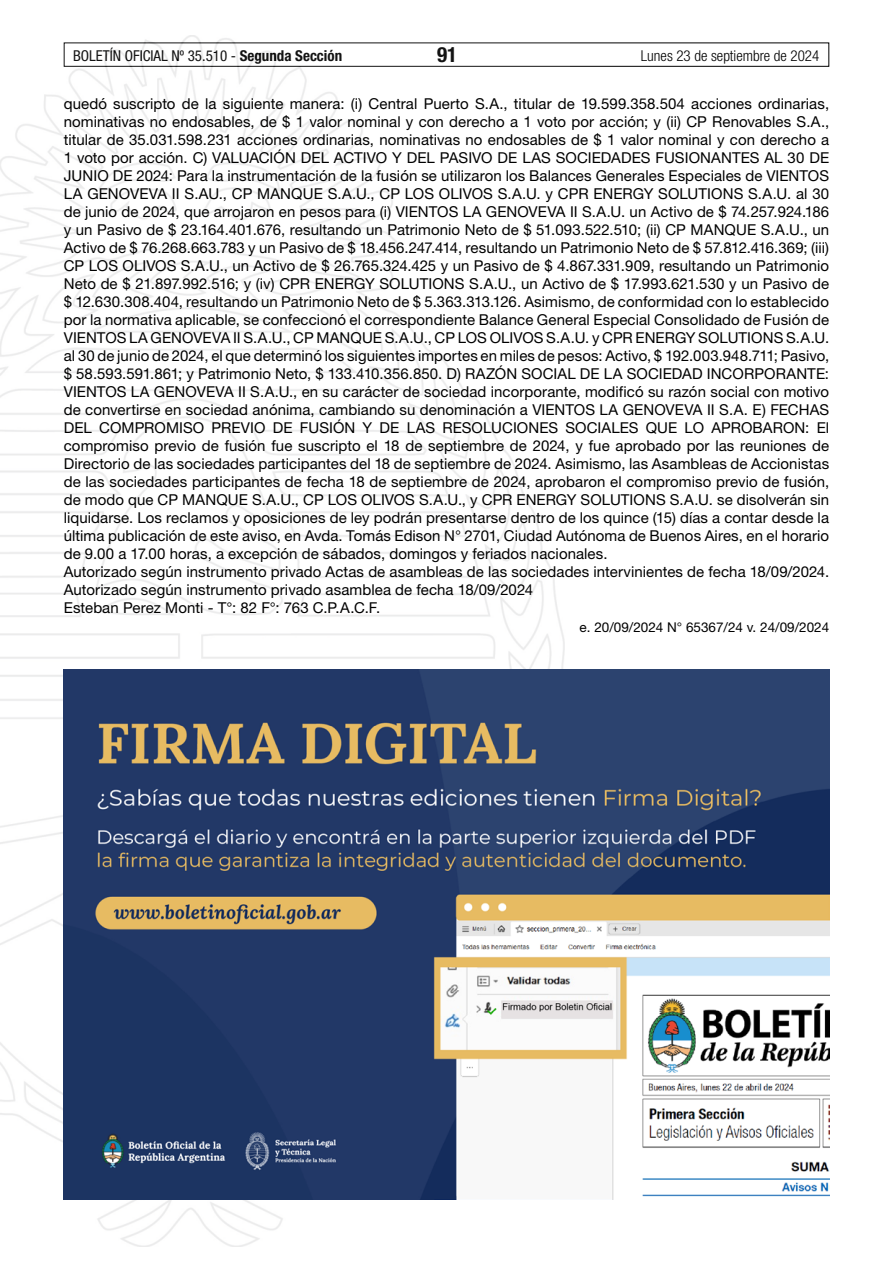
<style>
.page{position:relative;width:893px;height:1263px;background:#fff}
.page>*{position:absolute;margin:0;border:0;box-sizing:border-box;transform-origin:0 0}
.t1{font:700 condensed 21px "Helvetica Neue LT Std";color:#000}
.t2{font:15px/18px "Helvetica Neue LT Std";letter-spacing:.005em;color:#000}
.t3{font:condensed 15px "Helvetica Neue LT Std";color:#000}
.t4{font:300 condensed 15px "Helvetica Neue LT Std";color:#000}
.t5{font:13.5px "Helvetica Neue LT Std";color:#000}
.s1{font-weight:700}
</style>
<div class="page">
<div style="left:64px;top:43px;width:765px;height:24px;border:1px solid #000"></div>
<img style="left:0;top:35px;width:569px;height:1211px">
<img style="left:64px;top:670px;width:765px;height:529px">
<p class="t3" style="left:73px;top:47px;width:271px">BOLETÍN OFICIAL Nº 35.510 - <span class="s1">Segunda Sección</span></p>
<h1 class="t1" style="left:437px;top:42px;width:22px">91</h1>
<p class="t4" style="left:641px;top:47px;width:180px">Lunes 23 de septiembre de 2024</p>
<p class="t2" style="left:64px;top:94px;width:767px">quedó suscripto de la siguiente manera: (i) Central Puerto S.A., titular de 19.599.358.504 acciones ordinarias, nominativas no endosables, de $ 1 valor nominal y con derecho a 1 voto por acción; y (ii) CP Renovables S.A., titular de 35.031.598.231 acciones ordinarias, nominativas no endosables de $ 1 valor nominal y con derecho a 1 voto por acción. C) VALUACIÓN DEL ACTIVO Y DEL PASIVO DE LAS SOCIEDADES FUSIONANTES AL 30 DE JUNIO DE 2024: Para la instrumentación de la fusión se utilizaron los Balances Generales Especiales de VIENTOS LA GENOVEVA II S.AU., CP MANQUE S.A.U., CP LOS OLIVOS S.A.U. y CPR ENERGY SOLUTIONS S.A.U. al 30 de junio de 2024, que arrojaron en pesos para (i) VIENTOS LA GENOVEVA II S.A.U. un Activo de $ 74.257.924.186 y un Pasivo de $ 23.164.401.676, resultando un Patrimonio Neto de $ 51.093.522.510; (ii) CP MANQUE S.A.U., un Activo de $ 76.268.663.783 y un Pasivo de $ 18.456.247.414, resultando un Patrimonio Neto de $ 57.812.416.369; (iii)<br>CP LOS OLIVOS S.A.U., un Activo de $ 26.765.324.425 y un Pasivo de $ 4.867.331.909, resultando un Patrimonio Neto de $ 21.897.992.516; y (iv) CPR ENERGY SOLUTIONS S.A.U., un Activo de $ 17.993.621.530 y un Pasivo de $ 12.630.308.404, resultando un Patrimonio Neto de $ 5.363.313.126. Asimismo, de conformidad con lo establecido por la normativa aplicable, se confeccionó el correspondiente Balance General Especial Consolidado de Fusión de VIENTOS LA GENOVEVA II S.A.U., CP MANQUE S.A.U., CP LOS OLIVOS S.A.U. y CPR ENERGY SOLUTIONS S.A.U. al 30 de junio de 2024, el que determinó los siguientes importes en miles de pesos: Activo, $ 192.003.948.711; Pasivo, $ 58.593.591.861; y Patrimonio Neto, $ 133.410.356.850. D) RAZÓN SOCIAL DE LA SOCIEDAD INCORPORANTE:<br>VIENTOS LA GENOVEVA II S.A.U., en su carácter de sociedad incorporante, modificó su razón social con motivo de convertirse en sociedad anónima, cambiando su denominación a VIENTOS LA GENOVEVA II S.A. E) FECHAS DEL COMPROMISO PREVIO DE FUSIÓN Y DE LAS RESOLUCIONES SOCIALES QUE LO APROBARON: El compromiso previo de fusión fue suscripto el 18 de septiembre de 2024, y fue aprobado por las reuniones de Directorio de las sociedades participantes del 18 de septiembre de 2024. Asimismo, las Asambleas de Accionistas de las sociedades participantes de fecha 18 de septiembre de 2024, aprobaron el compromiso previo de fusión, de modo que CP MANQUE S.A.U., CP LOS OLIVOS S.A.U., y CPR ENERGY SOLUTIONS S.A.U. se disolverán sin liquidarse. Los reclamos y oposiciones de ley podrán presentarse dentro de los quince (15) días a contar desde la última publicación de este aviso, en Avda. Tomás Edison N° 2701, Ciudad Autónoma de Buenos Aires, en el horario de 9.00 a 17.00 horas, a excepción de sábados, domingos y feriados nacionales.<br>Autorizado según instrumento privado Actas de asambleas de las sociedades intervinientes de fecha 18/09/2024.<br>Autorizado según instrumento privado asamblea de fecha 18/09/2024<br>Esteban Perez Monti - T°: 82 F°: 763 C.P.A.C.F.</p>
<p class="t5" style="left:580px;top:619px;width:251px">e. 20/09/2024 N° 65367/24 v. 24/09/2024</p>
</div>
